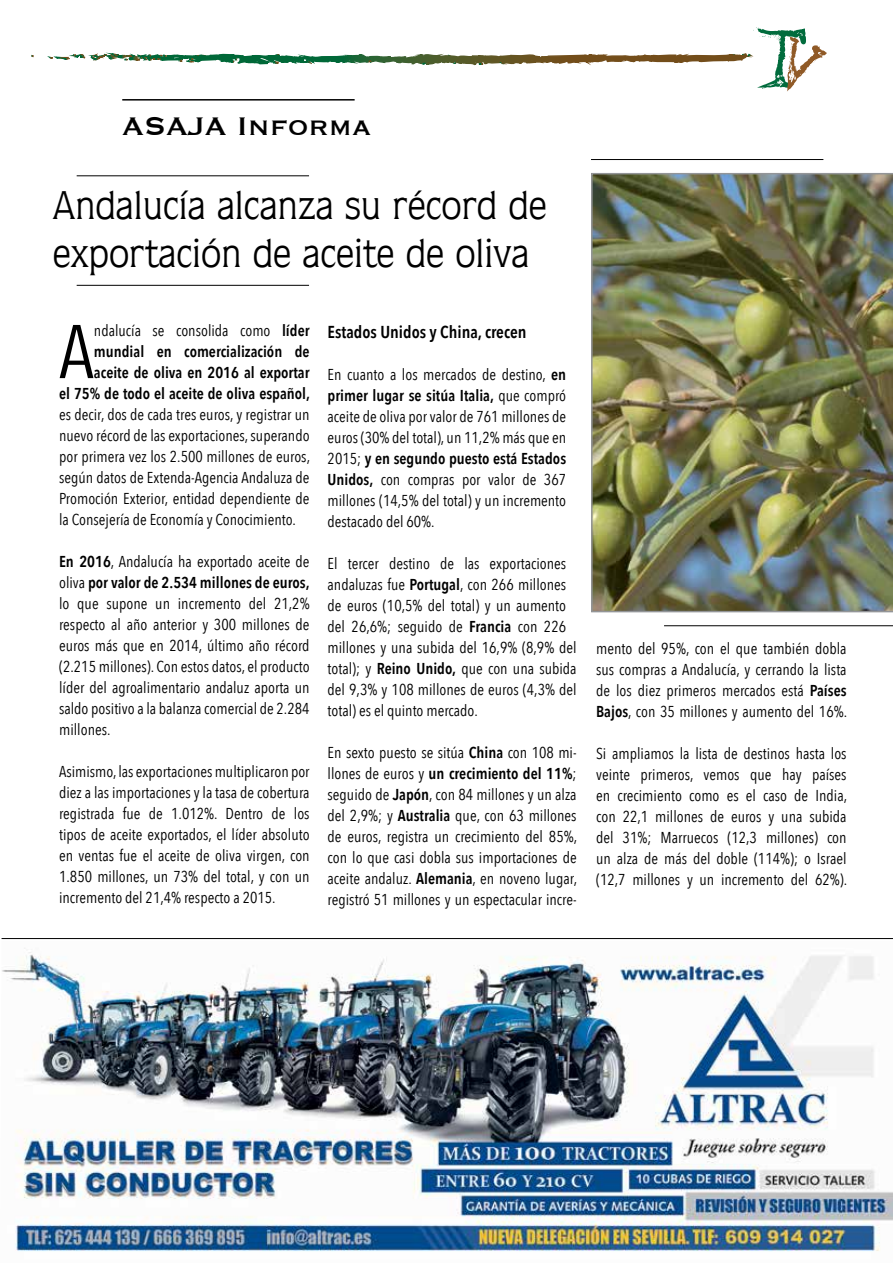
<style>
.page{position:relative;width:893px;height:1263px;background:#fff}
.page>*{position:absolute;margin:0;border:0;box-sizing:border-box;transform-origin:0 0}
.t1{font:75px "Avenir Next Condensed";color:#000}
.t2{font:40.5px/48px "Quorum Std";color:#000}
.t3{font:33px "Copperplate";color:#000}
.t4{font:600 17.25px "Avenir Next Condensed";color:#000}
.t5{font:15.75px/21px "Avenir Next Condensed";color:#000;text-align:justify}
.t6{font:600 15.75px/21px "Avenir Next Condensed";color:#000;text-align:right}
.s1{font-weight:400}
.s2{font-weight:600}
</style>
<div class="page">
<svg style="left:47px;top:27px;width:780px;height:65px"></svg>
<hr style="left:122px;top:99px;width:233px;height:2px;background:#000">
<img style="left:591px;top:173px;width:302px;height:439px">
<hr style="left:591px;top:159px;width:232px;height:1px;background:#000">
<hr style="left:664px;top:625px;width:229px;height:1px;background:#000">
<hr style="left:77px;top:176px;width:232px;height:1px;background:#000">
<hr style="left:77px;top:285px;width:232px;height:1px;background:#000">
<img style="left:2px;top:948px;width:891px;height:304px">
<hr style="left:2px;top:938px;width:891px;height:1px;background:#000">
<h3 class="t3" style="left:122px;top:105px;width:250px">ASAJA Informa</h3>
<h2 class="t2" style="left:53px;top:181px;width:495px">Andalucía alcanza su récord de exportación de aceite de oliva</h2>
<p class="t6" style="left:59px;top:320px;width:252px"><span class="s1">ndalucía se consolida como</span> líder mundial en comercialización de aceite de oliva en 2016 al exportar<br>el 75% de todo el aceite de oliva español,</p>
<p class="t5" style="left:59px;top:403px;width:252px">es decir, dos de cada tres euros, y registrar un nuevo récord de las exportaciones, superando por primera vez los 2.500 millones de euros, según datos de Extenda-Agencia Andaluza de Promoción Exterior, entidad dependiente de la Consejería de Economía y Conocimiento.</p>
<p class="t5" style="left:59px;top:550px;width:252px"><span class="s2">En 2016</span>, Andalucía ha exportado aceite de oliva <span class="s2">por valor de 2.534 millones de euros, </span>lo que supone un incremento del 21,2% respecto al año anterior y 300 millones de euros más que en 2014, último año récord (2.215 millones). Con estos datos, el producto líder del agroalimentario andaluz aporta un saldo positivo a la balanza comercial de 2.284 millones.</p>
<p class="t5" style="left:59px;top:760px;width:252px">Asimismo, las exportaciones multiplicaron por diez a las importaciones y la tasa de cobertura registrada fue de 1.012%. Dentro de los tipos de aceite exportados, el líder absoluto en ventas fue el aceite de oliva virgen, con 1.850 millones, un 73% del total, y con un incremento del 21,4% respecto a 2015.</p>
<h1 class="t1" style="left:59px;top:288px;width:36px">A</h1>
<p class="t4" style="left:328px;top:317px;width:200px">Estados Unidos y China, crecen</p>
<p class="t5" style="left:328px;top:363px;width:240px">En cuanto a los mercados de destino, <span class="s2">en primer lugar se sitúa Italia,</span> que compró aceite de oliva por valor de 761 millones de euros (30% del total), un 11,2% más que en 2015; <span class="s2">y en segundo puesto está Estados Unidos,</span> con compras por valor de 367 millones (14,5% del total) y un incremento destacado del 60%.</p>
<p class="t5" style="left:328px;top:552px;width:251px;text-align:left">El tercer destino de las exportaciones andaluzas fue <span class="s2">Portugal</span>, con 266 millones de euros (10,5% del total) y un aumento del 26,6%; seguido de <span class="s2">Francia</span> con 226 millones y una subida del 16,9% (8,9% del total); y <span class="s2">Reino Unido,</span> que con una subida del 9,3% y 108 millones de euros (4,3% del total) es el quinto mercado.</p>
<p class="t5" style="left:328px;top:741px;width:251px">En sexto puesto se sitúa <span class="s2">China</span> con 108 mi&shy;llones de euros y <span class="s2">un crecimiento del 11%</span>; seguido de <span class="s2">Japón</span>, con 84 millones y un alza del 2,9%; y <span class="s2">Australia</span> que, con 63 millones de euros, registra un crecimiento del 85%, con lo que casi dobla sus importaciones de aceite andaluz. <span class="s2">Alemania</span>, en noveno lugar, registró 51 millones y un espectacular incre-</p>
<p class="t5" style="left:596px;top:637px;width:252px">mento del 95%, con el que también dobla sus compras a Andalucía, y cerrando la lista de los diez primeros mercados está <span class="s2">Países Bajos</span>, con 35 millones y aumento del 16%.</p>
<p class="t5" style="left:596px;top:742px;width:252px">Si ampliamos la lista de destinos hasta los veinte primeros, vemos que hay países en crecimiento como es el caso de India, con 22,1 millones de euros y una subida del 31%; Marruecos (12,3 millones) con un alza de más del doble (114%); o Israel (12,7 millones y un incremento del 62%).</p>
</div>
